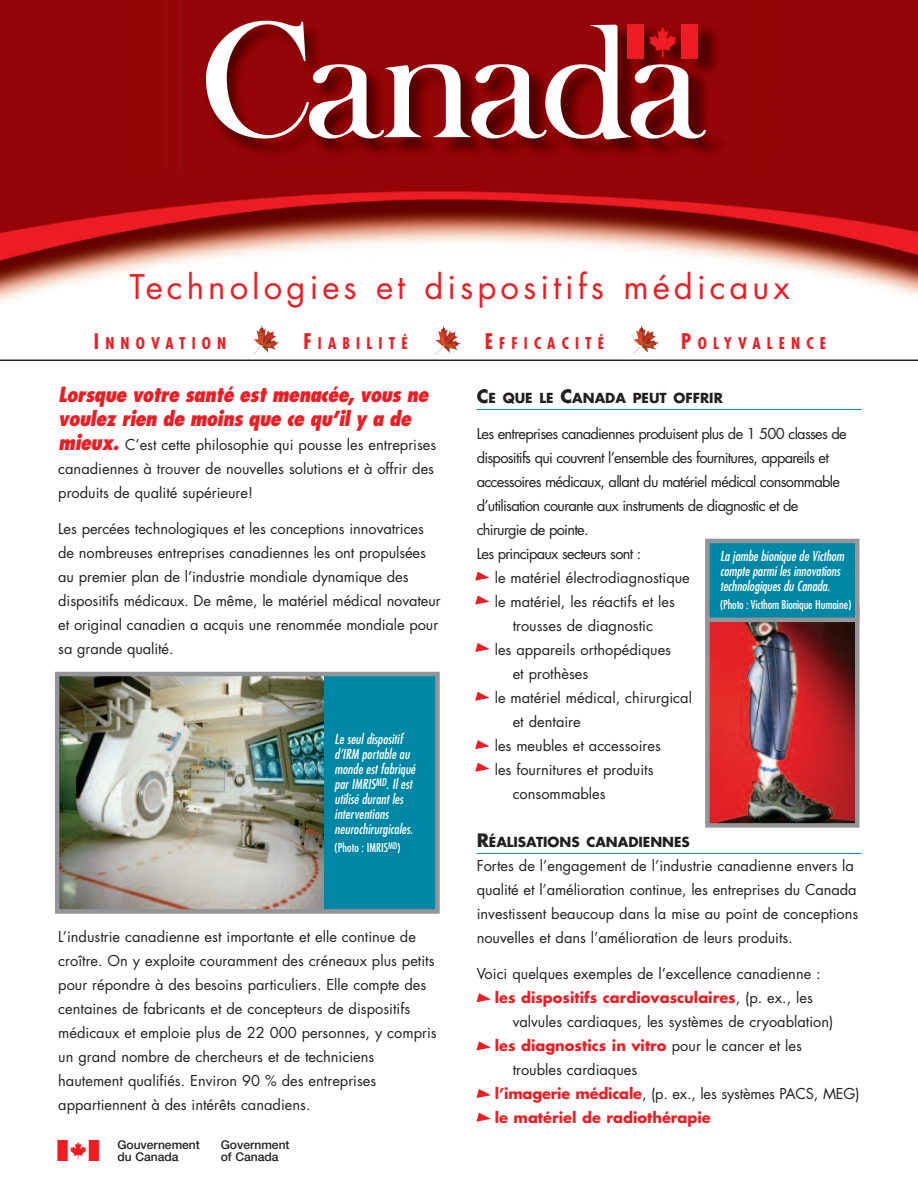
<style>
.page{position:relative;width:918px;height:1188px;background:#fff}
.page>*{position:absolute;margin:0;border:0;box-sizing:border-box;transform-origin:0 0}
.t1{font:33px "Futura Std";letter-spacing:.125em;color:#ee1d23}
.t2{font:31.65px "Military Patriotic P02";color:#ee1d23}
.t3{font:italic 800 condensed 20.25px/24px "Futura Std";letter-spacing:-.03em;color:#ee1d23}
.t4{font:700 condensed 15.75px "Futura Std";letter-spacing:.39em;color:#ee1d23}
.t5{font:14.7px/24px "Futura Std";color:#231f20}
.t6{font:14.7px "Futura Std";letter-spacing:-.05em;color:#231f20}
.t7{font:700 14.7px "Futura Std";color:#ee1d23}
.t8{font:italic condensed 13.5px/15px "Futura Std";color:#fff}
.t9{font:700 13.5px "Futura Std";color:#231f20}
.t10{font:condensed 12px "Futura Std";letter-spacing:-.01em;color:#fff}
.t11{font:500 12px/12px "Helvetica Neue";color:#231f20}
.s1{font-size:21px}
.s2{font-weight:800;font-style:italic;font-stretch:condensed;font-size:20.25px;color:#ee1d23}
.s3{font-size:18px}
.s4{font-weight:400;color:#231f20}
.s5{font-weight:700;color:#ee1d23}
</style>
<div class="page">
<img style="left:0;top:0;width:918px;height:303px">
<svg style="left:148px;top:0;width:583px;height:186px;background:#9c2528"></svg>
<hr style="left:477px;top:409px;width:384px;height:1px;background:#0087a5">
<hr style="left:477px;top:853px;width:384px;height:1px;background:#0087a5">
<img style="left:253px;top:325px;width:26px;height:29px">
<img style="left:633px;top:325px;width:26px;height:29px">
<img style="left:435px;top:325px;width:26px;height:29px">
<hr style="left:0;top:360px;width:918px;height:1px;background:#231f20">
<img style="left:710px;top:622px;width:145px;height:201px">
<div style="left:705px;top:606px;width:155px;height:222px;border:4px solid #939598"></div>
<div style="left:707px;top:541px;width:150px;height:79px;background:#0087a5"></div>
<div style="left:705px;top:539px;width:155px;height:83px;border:4px solid #939598"></div>
<svg style="left:475px;top:572px;width:15px;height:9px"></svg>
<svg style="left:475px;top:596px;width:15px;height:9px"></svg>
<svg style="left:475px;top:643px;width:15px;height:9px"></svg>
<svg style="left:475px;top:692px;width:15px;height:9px"></svg>
<svg style="left:475px;top:740px;width:15px;height:9px"></svg>
<svg style="left:475px;top:763px;width:15px;height:9px"></svg>
<img style="left:60px;top:677px;width:264px;height:232px">
<div style="left:324px;top:676px;width:114px;height:236px;background:#0087a5"></div>
<div style="left:55px;top:672px;width:385px;height:242px;border:4px solid #939598"></div>
<svg style="left:477px;top:993px;width:14px;height:9px"></svg>
<svg style="left:477px;top:1041px;width:14px;height:9px"></svg>
<svg style="left:477px;top:1089px;width:14px;height:9px"></svg>
<svg style="left:476px;top:1113px;width:15px;height:9px"></svg>
<h1 class="t1" style="left:130px;top:272px;width:662px">Technologies et dispositifs médicaux</h1>
<p class="t4" style="left:94px;top:336px;width:134px"><span class="s1">I</span>NNOVATION</p>
<p class="t4" style="left:303px;top:336px;width:106px"><span class="s1">F</span>IABILITÉ</p>
<p class="t4" style="left:485px;top:336px;width:121px"><span class="s1">E</span>FFICACITÉ</p>
<p class="t4" style="left:681px;top:336px;width:146px"><span class="s1">P</span>OLYVALENCE</p>
<h3 class="t3" style="left:58px;top:384px;width:372px">Lorsque votre santé est menacée, vous ne voulez rien de moins que ce qu’il y a de</h3>
<p class="t5" style="left:58px;top:434px;width:380px"><span class="s2">mieux.</span> C’est cette philosophie qui pousse les entreprises canadiennes à trouver de nouvelles solutions et à offrir des produits de qualité supérieure!</p>
<p class="t5" style="left:58px;top:518px;width:384px">Les percées technologiques et les conceptions innovatrices de nombreuses entreprises canadiennes les ont propulsées au premier plan de l’industrie mondiale dynamique des dispositifs médicaux. De même, le matériel médical novateur et original canadien a acquis une renommée mondiale pour sa grande qualité.</p>
<p class="t9" style="left:477px;top:392px;width:248px"><span class="s3">C</span>E QUE LE <span class="s3">C</span>ANADA PEUT OFFRIR</p>
<p class="t6" style="left:477px;top:427px;width:372px">Les entreprises canadiennes produisent plus de 1 500 classes de</p>
<p class="t6" style="left:477px;top:451px;width:354px">dispositifs qui couvrent l’ensemble des fournitures, appareils et</p>
<p class="t6" style="left:477px;top:475px;width:365px">accessoires médicaux, allant du matériel médical consommable</p>
<p class="t6" style="left:477px;top:499px;width:323px">d’utilisation courante aux instruments de diagnostic et de</p>
<p class="t6" style="left:477px;top:523px;width:113px">chirurgie de pointe.</p>
<p class="t6" style="left:477px;top:547px;width:166px">Les principaux secteurs sont :</p>
<p class="t5" style="left:495px;top:567px;width:197px">le matériel électrodiagnostique</p>
<p class="t5" style="left:495px;top:591px;width:182px">le matériel, les réactifs et les</p>
<p class="t5" style="left:513px;top:615px;width:142px">trousses de diagnostic</p>
<p class="t5" style="left:495px;top:639px;width:178px">les appareils orthopédiques</p>
<p class="t5" style="left:513px;top:663px;width:77px">et prothèses</p>
<p class="t5" style="left:495px;top:687px;width:199px">le matériel médical, chirurgical</p>
<p class="t5" style="left:513px;top:711px;width:70px">et dentaire</p>
<p class="t5" style="left:495px;top:735px;width:168px">les meubles et accessoires</p>
<p class="t5" style="left:495px;top:759px;width:160px">les fournitures et produits</p>
<p class="t5" style="left:513px;top:783px;width:95px">consommables</p>
<p class="t9" style="left:477px;top:836px;width:215px"><span class="s3">R</span>ÉALISATIONS CANADIENNES</p>
<p class="t5" style="left:477px;top:855px;width:383px">Fortes de l’engagement de l’industrie canadienne envers la qualité et l’amélioration continue, les entreprises du Canada investissent beaucoup dans la mise au point de conceptions nouvelles et dans l’amélioration de leurs produits.</p>
<p class="t5" style="left:477px;top:963px;width:346px">Voici quelques exemples de l’excellence canadienne :</p>
<p class="t7" style="left:495px;top:991px;width:320px">les dispositifs cardiovasculaires<span class="s4">, (p. ex., les</span></p>
<p class="t5" style="left:513px;top:1011px;width:322px">valvules cardiaques, les systèmes de cryoablation)</p>
<p class="t7" style="left:495px;top:1039px;width:309px">les diagnostics in vitro <span class="s4">pour le cancer et les</span></p>
<p class="t5" style="left:513px;top:1059px;width:126px">troubles cardiaques</p>
<p class="t5" style="left:495px;top:1083px;width:366px"><span class="s5">l’imagerie médicale</span>, (p. ex., les systèmes PACS, MEG)</p>
<p class="t7" style="left:495px;top:1111px;width:218px">le matériel de radiothérapie</p>
<p class="t8" style="left:720px;top:549px;width:126px">La jambe bionique de Victhom compte parmi les innovations technologiques du Canada.</p>
<p class="t10" style="left:720px;top:599px;width:133px">(Photo : Victhom Bionique Humaine)</p>
<p class="t8" style="left:335px;top:733px;width:82px">Le seul dispositif d’IRM portable au monde est fabriqué par IMRIS<sup>MD</sup>. Il est utilisé durant les interventions neurochirurgicales.</p>
<p class="t10" style="left:335px;top:842px;width:67px">(Photo : IMRIS<sup>MD</sup>)</p>
<p class="t5" style="left:58px;top:926px;width:380px">L’industrie canadienne est importante et elle continue de croître. On y exploite couramment des créneaux plus petits pour répondre à des besoins particuliers. Elle compte des centaines de fabricants et de concepteurs de dispositifs médicaux et emploie plus de 22 000 personnes, y compris un grand nombre de chercheurs et de techniciens hautement qualifiés. Environ 90 % des entreprises appartiennent à des intérêts canadiens.</p>
<h2 class="t2" style="left:58px;top:1132px;width:43px">u</h2>
<p class="t11" style="left:221px;top:1140px;width:70px">Government of Canada</p>
<p class="t11" style="left:117px;top:1140px;width:84px">Gouvernement du Canada</p>
</div>
